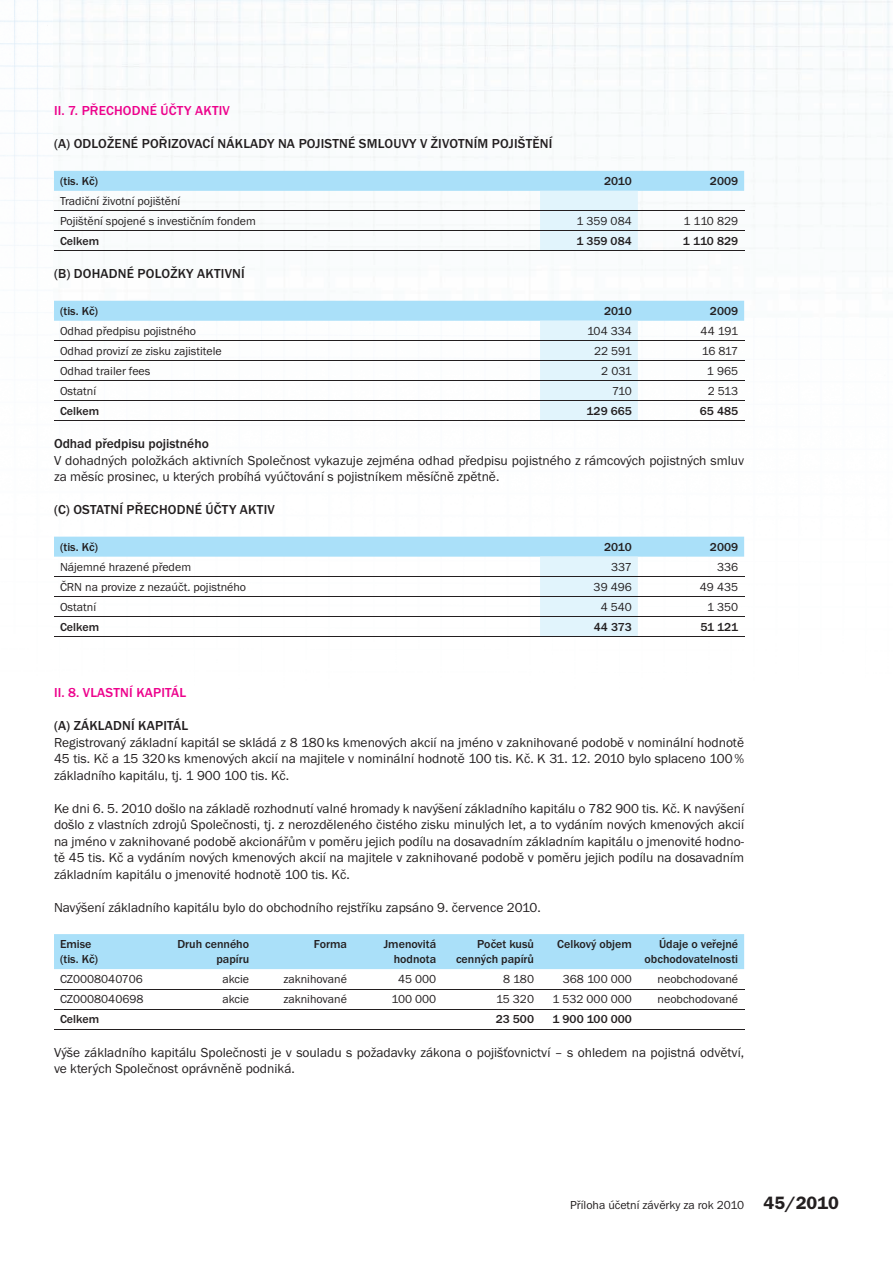
<style>
.page{position:relative;width:893px;height:1263px;background:#fff}
.page>*{position:absolute;margin:0;border:0;box-sizing:border-box;transform-origin:0 0}
.t1{font:13.5px/16.5px "Franklin Got Itc TOT Boo";color:#231f20}
.t2{font:500 13.5px "Franklin Got Itc TOT";letter-spacing:.015em;color:#231f20}
.t3{font:500 13.5px "Franklin Got Itc TOT";letter-spacing:.015em;color:#ed028c}
.t4{font:12px/20px "Franklin Got Itc TOT Boo";color:#231f20}
.t5{font:500 12px/15px "Franklin Got Itc TOT";color:#231f20;text-align:right}
.s1{font-family:"Franklin Gothic CE";font-weight:600;font-size:18px}
</style>
<div class="page">
<img style="left:0;top:0;width:893px;height:990px">
<svg style="left:54px;top:171px;width:690px;height:79px"></svg>
<hr style="left:54px;top:210px;width:690px;height:1px;background:#231f20">
<hr style="left:54px;top:230px;width:690px;height:1px;background:#231f20">
<hr style="left:54px;top:250px;width:486px;height:1px;background:#231f20">
<hr style="left:540px;top:250px;width:204px;height:1px;background:#231f20">
<svg style="left:54px;top:301px;width:690px;height:119px"></svg>
<hr style="left:54px;top:340px;width:690px;height:1px;background:#231f20">
<hr style="left:54px;top:360px;width:690px;height:1px;background:#231f20">
<hr style="left:54px;top:380px;width:690px;height:1px;background:#231f20">
<hr style="left:54px;top:400px;width:690px;height:1px;background:#231f20">
<hr style="left:54px;top:420px;width:486px;height:1px;background:#231f20">
<hr style="left:540px;top:420px;width:204px;height:1px;background:#231f20">
<svg style="left:54px;top:537px;width:690px;height:99px"></svg>
<hr style="left:54px;top:576px;width:690px;height:1px;background:#231f20">
<hr style="left:54px;top:596px;width:690px;height:1px;background:#231f20">
<hr style="left:54px;top:616px;width:690px;height:1px;background:#231f20">
<hr style="left:54px;top:636px;width:486px;height:1px;background:#231f20">
<hr style="left:540px;top:636px;width:204px;height:1px;background:#231f20">
<div style="left:54px;top:934px;width:690px;height:35px;background:#aae0f9"></div>
<hr style="left:54px;top:989px;width:690px;height:1px;background:#231f20">
<hr style="left:54px;top:1009px;width:690px;height:1px;background:#231f20">
<hr style="left:54px;top:1029px;width:690px;height:1px;background:#231f20">
<p class="t3" style="left:54px;top:106px;width:177px">II. 7. PŘECHODNÉ ÚČTY AKTIV</p>
<p class="t2" style="left:54px;top:139px;width:500px">(A) ODLOŽENÉ POŘIZOVACÍ NÁKLADY NA POJISTNÉ SMLOUVY V ŽIVOTNÍM POJIŠTĚNÍ</p>
<p class="t5" style="left:60px;top:174px;width:40px">(tis. Kč)</p>
<p class="t5" style="left:604px;top:174px;width:29px">2010</p>
<p class="t5" style="left:710px;top:174px;width:30px">2009</p>
<p class="t4" style="left:60px;top:192px;width:197px">Tradiční životní pojištění<br>Pojištění spojené s investičním fondem</p>
<p class="t4" style="left:576px;top:212px;width:57px">1 359 084</p>
<p class="t4" style="left:683px;top:212px;width:56px">1 110 829</p>
<p class="t5" style="left:60px;top:234px;width:41px">Celkem</p>
<p class="t5" style="left:576px;top:234px;width:57px">1 359 084</p>
<p class="t5" style="left:683px;top:234px;width:57px">1 110 829</p>
<p class="t2" style="left:54px;top:269px;width:192px">(B) DOHADNÉ POLOŽKY AKTIVNÍ</p>
<p class="t5" style="left:60px;top:304px;width:40px">(tis. Kč)</p>
<p class="t5" style="left:604px;top:304px;width:29px">2010</p>
<p class="t5" style="left:710px;top:304px;width:30px">2009</p>
<p class="t4" style="left:60px;top:322px;width:138px">Odhad předpisu pojistného</p>
<p class="t4" style="left:587px;top:322px;width:46px">104 334</p>
<p class="t4" style="left:700px;top:322px;width:39px">44 191</p>
<p class="t4" style="left:60px;top:342px;width:163px">Odhad provizí ze zisku zajistitele</p>
<p class="t4" style="left:594px;top:342px;width:39px">22 591</p>
<p class="t4" style="left:702px;top:342px;width:38px">16 817</p>
<p class="t4" style="left:60px;top:362px;width:92px">Odhad trailer fees</p>
<p class="t4" style="left:601px;top:362px;width:32px">2 031</p>
<p class="t4" style="left:707px;top:362px;width:33px">1 965</p>
<p class="t4" style="left:60px;top:382px;width:38px">Ostatní</p>
<p class="t4" style="left:612px;top:382px;width:21px">710</p>
<p class="t4" style="left:708px;top:382px;width:32px">2 513</p>
<p class="t5" style="left:60px;top:404px;width:41px">Celkem</p>
<p class="t5" style="left:586px;top:404px;width:47px">129 665</p>
<p class="t5" style="left:700px;top:404px;width:40px">65 485</p>
<p class="t2" style="left:54px;top:439px;width:156px">Odhad předpisu pojistného</p>
<p class="t1" style="left:54px;top:453px;width:692px">V dohadných položkách aktivních Společnost vykazuje zejména odhad předpisu pojistného z rámcových pojistných smluv za měsíc prosinec, u kterých probíhá vyúčtování s pojistníkem měsíčně zpětně.</p>
<p class="t2" style="left:54px;top:505px;width:222px">(C) OSTATNÍ PŘECHODNÉ ÚČTY AKTIV</p>
<p class="t5" style="left:60px;top:540px;width:40px">(tis. Kč)</p>
<p class="t5" style="left:604px;top:540px;width:29px">2010</p>
<p class="t5" style="left:710px;top:540px;width:30px">2009</p>
<p class="t4" style="left:60px;top:558px;width:133px">Nájemné hrazené předem</p>
<p class="t4" style="left:611px;top:558px;width:22px">337</p>
<p class="t4" style="left:717px;top:558px;width:23px">336</p>
<p class="t4" style="left:60px;top:578px;width:188px">ČRN na provize z nezaúčt. pojistného</p>
<p class="t4" style="left:594px;top:578px;width:40px">39 496</p>
<p class="t4" style="left:700px;top:578px;width:40px">49 435</p>
<p class="t4" style="left:60px;top:598px;width:38px">Ostatní</p>
<p class="t4" style="left:601px;top:598px;width:33px">4 540</p>
<p class="t4" style="left:707px;top:598px;width:33px">1 350</p>
<p class="t5" style="left:60px;top:620px;width:41px">Celkem</p>
<p class="t5" style="left:594px;top:620px;width:39px">44 373</p>
<p class="t5" style="left:700px;top:620px;width:39px">51 121</p>
<p class="t3" style="left:54px;top:688px;width:134px">II. 8. VLASTNÍ KAPITÁL</p>
<p class="t2" style="left:54px;top:721px;width:136px">(A) ZÁKLADNÍ KAPITÁL</p>
<p class="t1" style="left:54px;top:735px;width:692px;text-align:justify">Registrovaný základní kapitál se skládá z 8 180 ks kmenových akcií na jméno v zaknihované podobě v nominální hodnotě 45 tis. Kč a 15 320 ks kmenových akcií na majitele v nominální hodnotě 100 tis. Kč. K 31. 12. 2010 bylo splaceno 100 % základního kapitálu, tj. 1 900 100 tis. Kč.</p>
<p class="t1" style="left:54px;top:801px;width:692px;text-align:justify">Ke dni 6. 5. 2010 došlo na základě rozhodnutí valné hromady k navýšení základního kapitálu o 782 900 tis. Kč. K navýšení došlo z vlastních zdrojů Společnosti, tj. z nerozděleného čistého zisku minulých let, a to vydáním nových kmenových akcií na jméno v zaknihované podobě akcionářům v poměru jejich podílu na dosavadním základním kapitálu o jmenovité hodno&shy;tě 45 tis. Kč a vydáním nových kmenových akcií na majitele v zaknihované podobě v poměru jejich podílu na dosavadním základním kapitálu o jmenovité hodnotě 100 tis. Kč.</p>
<p class="t1" style="left:54px;top:900px;width:488px">Navýšení základního kapitálu bylo do obchodního rejstříku zapsáno 9. července 2010.</p>
<p class="t5" style="left:60px;top:937px;width:40px;text-align:left">Emise (tis. Kč)</p>
<p class="t5" style="left:177px;top:937px;width:73px">Druh cenného papíru</p>
<p class="t5" style="left:314px;top:937px;width:35px">Forma</p>
<p class="t5" style="left:384px;top:937px;width:54px">Jmenovitá hodnota</p>
<p class="t5" style="left:456px;top:937px;width:79px">Počet kusů cenných papírů</p>
<p class="t5" style="left:557px;top:937px;width:76px">Celkový objem</p>
<p class="t5" style="left:645px;top:937px;width:95px">Údaje o veřejné obchodovatelnosti</p>
<p class="t4" style="left:60px;top:970px;width:84px">CZ0008040706</p>
<p class="t4" style="left:222px;top:970px;width:28px">akcie</p>
<p class="t4" style="left:283px;top:970px;width:65px">zaknihované</p>
<p class="t4" style="left:398px;top:970px;width:40px">45 000</p>
<p class="t4" style="left:503px;top:970px;width:33px">8 180</p>
<p class="t4" style="left:563px;top:970px;width:70px">368 100 000</p>
<p class="t4" style="left:658px;top:970px;width:82px">neobchodované</p>
<p class="t4" style="left:60px;top:990px;width:85px">CZ0008040698</p>
<p class="t4" style="left:222px;top:990px;width:28px">akcie</p>
<p class="t4" style="left:283px;top:990px;width:65px">zaknihované</p>
<p class="t4" style="left:391px;top:990px;width:46px">100 000</p>
<p class="t4" style="left:496px;top:990px;width:40px">15 320</p>
<p class="t4" style="left:552px;top:990px;width:81px">1 532 000 000</p>
<p class="t4" style="left:658px;top:990px;width:82px">neobchodované</p>
<p class="t5" style="left:60px;top:1012px;width:41px">Celkem</p>
<p class="t5" style="left:496px;top:1012px;width:40px">23 500</p>
<p class="t5" style="left:552px;top:1012px;width:81px">1 900 100 000</p>
<p class="t1" style="left:54px;top:1045px;width:692px">Výše základního kapitálu Společnosti je v souladu s požadavky zákona o pojišťovnictví – s ohledem na pojistná odvětví, ve kterých Společnost oprávněně podniká.</p>
<p class="t4" style="left:570px;top:1196px;width:270px">Příloha účetní závěrky za rok 2010 <span class="s1">45/2010</span></p>
</div>
